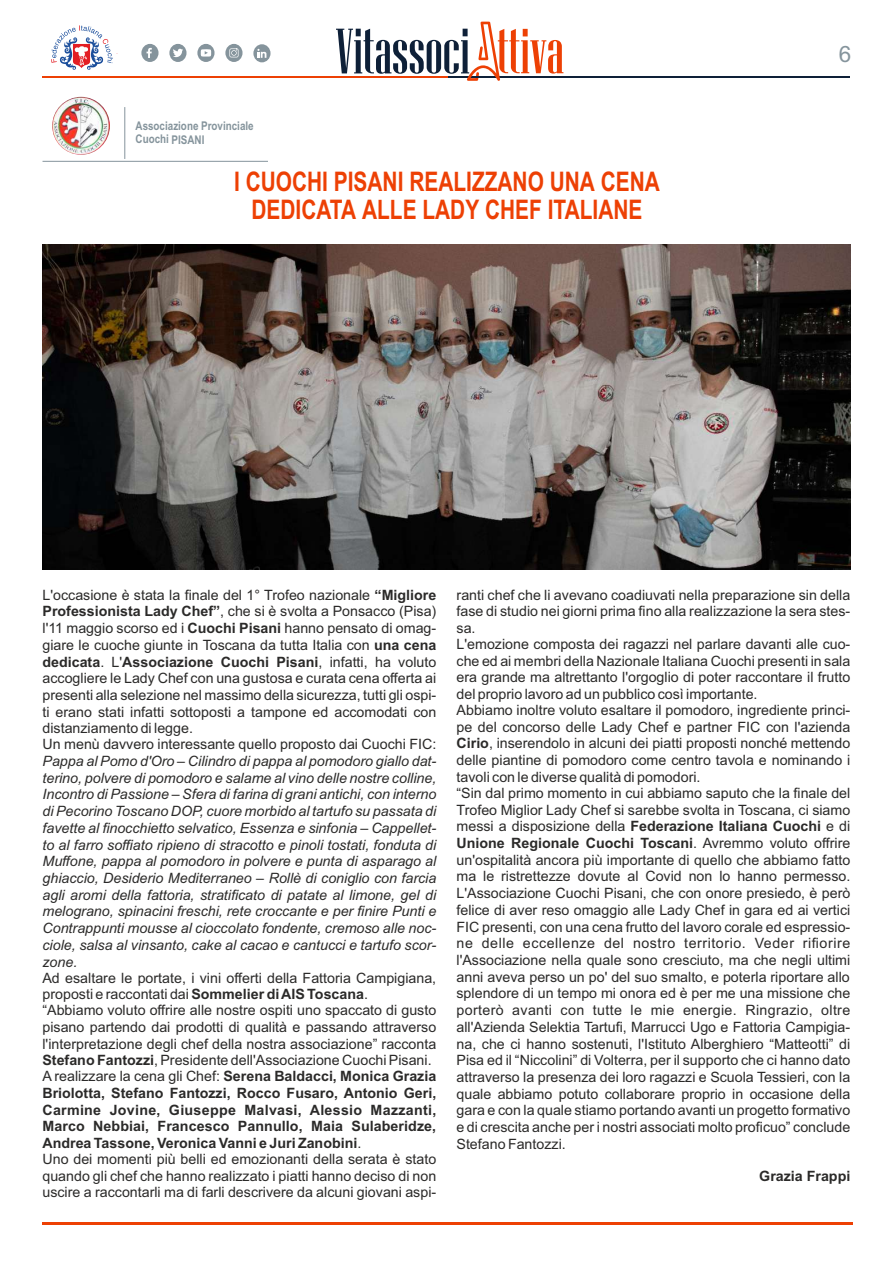
<style>
.page{position:relative;width:893px;height:1263px;background:#fff}
.page>*{position:absolute;margin:0;border:0;box-sizing:border-box;transform-origin:0 0}
.t1{font:63.9px "Niagara Solid";color:#0e2038}
.t2{font:700 27px/27.8px "Arial Narrow";color:#ed4004;text-align:center;scale:.94 1}
.t3{font:22.5px "Arial";color:#85949c}
.t4{font:14.25px/16.6px "Arial";color:#2b2a29}
.t5{font:italic 14.25px/16.6px "Arial";color:#2b2a29;text-align:justify}
.t6{font:700 14.25px "Arial";color:#2b2a29}
.t7{font:700 12px/13.6px "Arial Narrow";color:#85949c}
.s1{font-size:63.45px;color:#ed4004}
.s2{font-weight:700}
</style>
<div class="page">
<img style="left:43px;top:244px;width:807px;height:325px">
<hr style="left:43px;top:1222px;width:810px;height:3px;background:#ed4004">
<hr style="left:448px;top:77px;width:401px;height:1px;background:#0e2038">
<hr style="left:43px;top:77px;width:405px;height:1px;background:#ed4004">
<svg style="left:467px;top:22px;width:33px;height:59px"></svg>
<svg style="left:51px;top:25px;width:62px;height:45px"></svg>
<div style="left:141px;top:44px;width:18px;height:18px;background:#85949c;border-radius:50%"></div>
<svg style="left:147px;top:48px;width:5px;height:10px"></svg>
<svg style="left:169px;top:44px;width:18px;height:18px"></svg>
<svg style="left:173px;top:49px;width:10px;height:8px"></svg>
<svg style="left:197px;top:44px;width:18px;height:18px"></svg>
<svg style="left:201px;top:49px;width:10px;height:8px"></svg>
<div style="left:253px;top:44px;width:18px;height:18px;background:#85949c;border-radius:50%"></div>
<svg style="left:257px;top:49px;width:9px;height:9px"></svg>
<svg style="left:225px;top:44px;width:18px;height:18px"></svg>
<svg style="left:229px;top:48px;width:10px;height:9px"></svg>
<hr style="left:124px;top:107px;width:1px;height:52px;background:#85949c">
<hr style="left:43px;top:161px;width:225px;height:1px;background:#85949c">
<img style="left:52px;top:97px;width:58px;height:58px;border-radius:50%">
<p class="t7" style="left:136px;top:120px;width:120px">Associazione Provinciale<br>Cuochi PISANI</p>
<h1 class="t1" style="left:336px;top:22px;width:230px">Vitassoci <span class="s1">ttiva</span></h1>
<h2 class="t2" style="left:234px;top:171px;width:454px">I CUOCHI PISANI REALIZZANO UNA CENA<br>DEDICATA ALLE LADY CHEF ITALIANE</h2>
<h3 class="t3" style="left:839px;top:46px;width:14px">6</h3>
<p class="t4" style="left:43px;top:588px;width:395px">L'occasione è stata la finale del 1° Trofeo nazionale <span class="s2">“Migliore Professionista Lady Chef”</span>, che si è svolta a Ponsacco (Pisa) l'11 maggio scorso ed i <span class="s2">Cuochi Pisani</span> hanno pensato di omag&shy;giare le cuoche giunte in Toscana da tutta Italia con <span class="s2">una cena dedicata</span>. L'<span class="s2">Associazione Cuochi Pisani</span>, infatti, ha voluto accogliere le Lady Chef con una gustosa e curata cena offerta ai presenti alla selezione nel massimo della sicurezza, tutti gli ospi&shy;ti erano stati infatti sottoposti a tampone ed accomodati con distanziamento di legge.<br>Un menù davvero interessante quello proposto dai Cuochi FIC:</p>
<p class="t5" style="left:42px;top:754px;width:395px">Pappa al Pomo d'Oro – Cilindro di pappa al pomodoro giallo dat&shy;terino, polvere di pomodoro e salame al vino delle nostre colline, Incontro di Passione – Sfera di farina di grani antichi, con interno di Pecorino Toscano DOP, cuore morbido al tartufo su passata di favette al finocchietto selvatico, Essenza e sinfonia – Cappellet&shy;to al farro soffiato ripieno di stracotto e pinoli tostati, fonduta di Muffone, pappa al pomodoro in polvere e punta di asparago al ghiaccio, Desiderio Mediterraneo – Rollè di coniglio con farcia agli aromi della fattoria, stratificato di patate al limone, gel di melograno, spinacini freschi, rete croccante e per finire Punti e Contrappunti mousse al cioccolato fondente, cremoso alle noc&shy;ciole, salsa al vinsanto, cake al cacao e cantucci e tartufo scor&shy;zone.</p>
<p class="t4" style="left:42px;top:970px;width:395px">Ad esaltare le portate, i vini offerti della Fattoria Campigiana, proposti e raccontati dai <span class="s2">Sommelier di AIS Toscana</span>.<br>“Abbiamo voluto offrire alle nostre ospiti uno spaccato di gusto pisano partendo dai prodotti di qualità e passando attraverso l'interpretazione degli chef della nostra associazione” racconta <span class="s2">Stefano Fantozzi</span>, Presidente dell'Associazione Cuochi Pisani.<br>A realizzare la cena gli Chef: <span class="s2">Serena Baldacci, Monica Grazia Briolotta, Stefano Fantozzi, Rocco Fusaro, Antonio Geri, Carmine Jovine, Giuseppe Malvasi, Alessio Mazzanti, Marco Nebbiai, Francesco Pannullo, Maia Sulaberidze, Andrea Tassone, Veronica Vanni e Juri Zanobini</span>.<br>Uno dei momenti più belli ed emozionanti della serata è stato quando gli chef che hanno realizzato i piatti hanno deciso di non uscire a raccontarli ma di farli descrivere da alcuni giovani aspi-</p>
<p class="t4" style="left:456px;top:588px;width:395px">ranti chef che li avevano coadiuvati nella preparazione sin della fase di studio nei giorni prima fino alla realizzazione la sera stes&shy;sa.<br>L'emozione composta dei ragazzi nel parlare davanti alle cuo&shy;che ed ai membri della Nazionale Italiana Cuochi presenti in sala era grande ma altrettanto l'orgoglio di poter raccontare il frutto del proprio lavoro ad un pubblico così importante.<br>Abbiamo inoltre voluto esaltare il pomodoro, ingrediente princi&shy;pe del concorso delle Lady Chef e partner FIC con l'azienda <span class="s2">Cirio</span>, inserendolo in alcuni dei piatti proposti nonché mettendo delle piantine di pomodoro come centro tavola e nominando i tavoli con le diverse qualità di pomodori.<br>“Sin dal primo momento in cui abbiamo saputo che la finale del Trofeo Miglior Lady Chef si sarebbe svolta in Toscana, ci siamo messi a disposizione della <span class="s2">Federazione Italiana Cuochi</span> e di <span class="s2">Unione Regionale Cuochi Toscani</span>. Avremmo voluto offrire un'ospitalità ancora più importante di quello che abbiamo fatto ma le ristrettezze dovute al Covid non lo hanno permesso.<br>L'Associazione Cuochi Pisani, che con onore presiedo, è però felice di aver reso omaggio alle Lady Chef in gara ed ai vertici FIC presenti, con una cena frutto del lavoro corale ed espressio&shy;ne delle eccellenze del nostro territorio. Veder rifiorire l'Associazione nella quale sono cresciuto, ma che negli ultimi anni aveva perso un po' del suo smalto, e poterla riportare allo splendore di un tempo mi onora ed è per me una missione che porterò avanti con tutte le mie energie. Ringrazio, oltre all'Azienda Selektia Tartufi, Marrucci Ugo e Fattoria Campigia&shy;na, che ci hanno sostenuti, l'Istituto Alberghiero “Matteotti” di Pisa ed il “Niccolini” di Volterra, per il supporto che ci hanno dato attraverso la presenza dei loro ragazzi e Scuola Tessieri, con la quale abbiamo potuto collaborare proprio in occasione della gara e con la quale stiamo portando avanti un progetto formativo e di crescita anche per i nostri associati molto proficuo” conclude Stefano Fantozzi.</p>
<p class="t6" style="left:759px;top:1170px;width:93px">Grazia Frappi</p>
</div>
